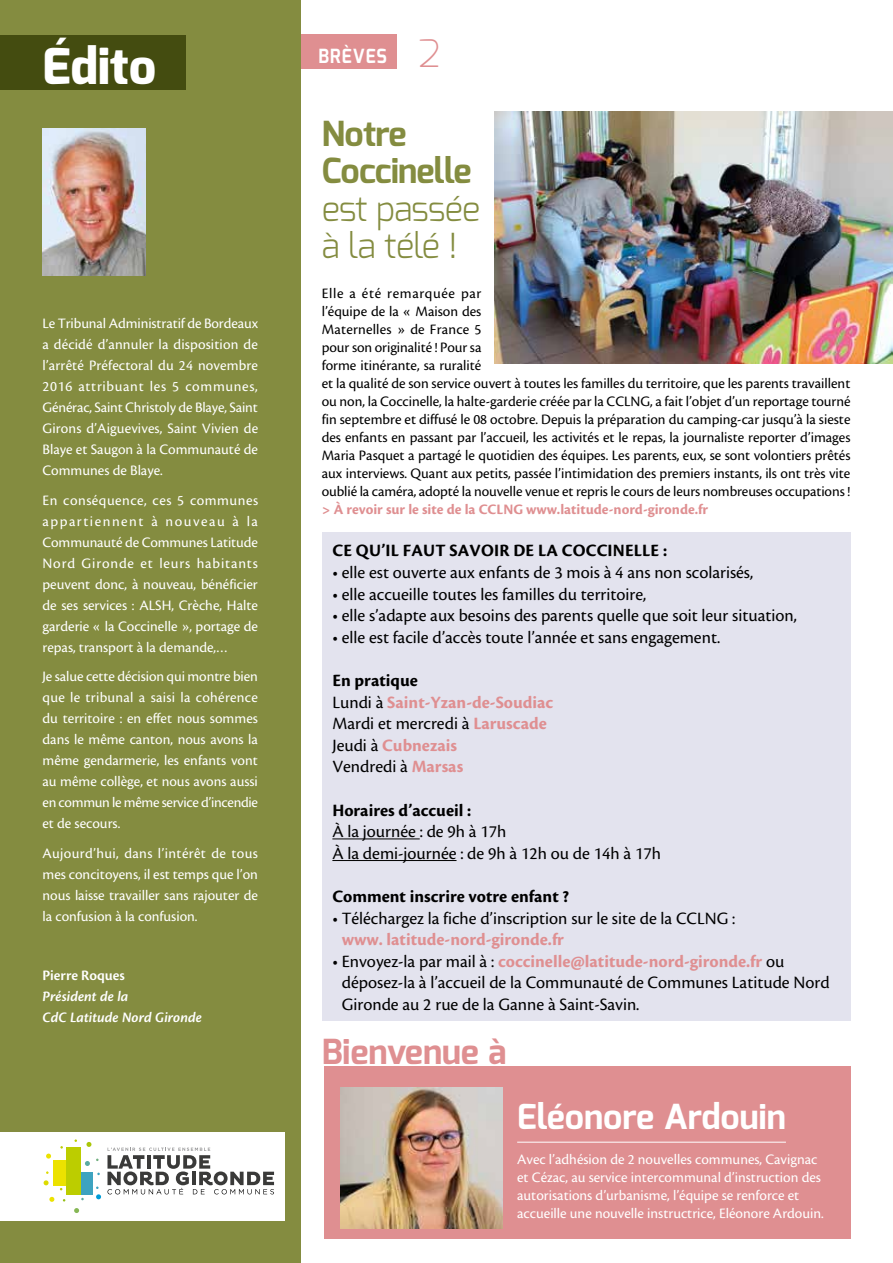
<style>
.page{position:relative;width:893px;height:1263px;background:#fff}
.page>*{position:absolute;margin:0;border:0;box-sizing:border-box;transform-origin:0 0}
.t1{font:800 49.5px "Exo";color:#fff}
.t2{font:300 34.5px/37.5px "Exo";letter-spacing:-.02em;color:#848c40}
.t3{font:700 34.5px "Exo";color:#fff}
.t4{font:700 34.5px/37.5px "Exo";letter-spacing:-.02em;color:#848c40}
.t5{font:700 34.5px "Exo";color:#df8f91}
.t6{font:700 19.5px "Exo";letter-spacing:.055em;color:#fff;scale:.9 1}
.t7{font:18px/21.6px "Cronos Pro";color:#000}
.t8{font:700 18px/21.6px "Cronos Pro";color:#df8f91}
.t9{font:700 18px "Cronos Pro";color:#000}
.t10{font:15px/21px "Cronos Pro";color:#fff;text-align:justify}
.t11{font:15px/18px "Cronos Pro";color:#000}
.t12{font:700 15px "Cronos Pro";color:#df8f91}
.t13{font:italic 600 15px/21px "Cronos Pro";color:#fff}
.t14{font:600 15px "Cronos Pro";color:#fff}
.s1{font-weight:200;font-size:37.5px;color:#df8f91}
.s2{color:#000}
.s3{font-weight:400;color:#000}
.s4{font-weight:700;color:#df8f91}
</style>
<div class="page">
<div style="left:171px;top:35px;width:226px;height:34px;background:#df8f91"></div>
<div style="left:0;top:0;width:300px;height:1263px;background:#848c40"></div>
<div style="left:0;top:35px;width:185px;height:55px;background:#444c10"></div>
<img style="left:43px;top:129px;width:103px;height:146px">
<div style="left:0;top:1132px;width:284px;height:88px;background:#fff"></div>
<div style="left:66px;top:1147px;width:15px;height:47px;background:#bccd00"></div>
<div style="left:53px;top:1160px;width:13px;height:25px;background:#ece200"></div>
<div style="left:81px;top:1171px;width:12px;height:23px;background:#3da3c0"></div>
<svg style="left:46px;top:1153px;width:5px;height:5px"></svg>
<svg style="left:85px;top:1161px;width:5px;height:5px"></svg>
<svg style="left:86px;top:1142px;width:5px;height:5px"></svg>
<svg style="left:44px;top:1180px;width:5px;height:5px"></svg>
<svg style="left:49px;top:1197px;width:5px;height:5px"></svg>
<svg style="left:74px;top:1208px;width:5px;height:5px"></svg>
<svg style="left:96px;top:1186px;width:5px;height:13px"></svg>
<svg style="left:107px;top:1147px;width:167px;height:47px"></svg>
<div style="left:324px;top:1066px;width:526px;height:173px;background:#df8f91"></div>
<hr style="left:517px;top:1142px;width:269px;height:1px;background:#fff">
<img style="left:494px;top:111px;width:399px;height:253px">
<div style="left:322px;top:532px;width:528px;height:488px;background:#e3e3ee"></div>
<hr style="left:332px;top:838px;width:88px;height:1px;background:#000">
<hr style="left:332px;top:860px;width:124px;height:1px;background:#000">
<img style="left:340px;top:1088px;width:162px;height:141px">
<h1 class="t1" style="left:43px;top:35px;width:115px">Édito</h1>
<p class="t10" style="left:43px;top:313px;width:217px">Le Tribunal Administratif de Bordeaux a décidé d’annuler la disposition de l’arrêté Préfectoral du 24 novembre 2016 attribuant les 5 communes, Générac, Saint Christoly de Blaye, Saint Girons d’Aiguevives, Saint Vivien de Blaye et Saugon à la Communauté de Communes de Blaye.</p>
<p class="t10" style="left:43px;top:489px;width:217px">En conséquence, ces 5 communes appartiennent à nouveau à la Communauté de Communes Latitude Nord Gironde et leurs habitants peuvent donc, à nouveau, bénéficier de ses services : ALSH, Crèche, Halte garderie « la Coccinelle », portage de repas, transport à la demande,…</p>
<p class="t10" style="left:43px;top:666px;width:217px">Je salue cette décision qui montre bien que le tribunal a saisi la cohérence du territoire : en effet nous sommes dans le même canton, nous avons la même gendarmerie, les enfants vont au même collège, et nous avons aussi en commun le même service d’incendie et de secours.</p>
<p class="t10" style="left:43px;top:842px;width:217px">Aujourd’hui, dans l’intérêt de tous mes concitoyens, il est temps que l’on nous laisse travailler sans rajouter de la confusion à la confusion.</p>
<p class="t14" style="left:43px;top:966px;width:84px">Pierre Roques</p>
<p class="t13" style="left:43px;top:986px;width:161px">Président de la<br>CdC Latitude Nord Gironde</p>
<h3 class="t6" style="left:319px;top:44px;width:137px">BRÈVES <span class="s1">2</span></h3>
<h2 class="t4" style="left:322px;top:115px;width:151px">Notre<br>Coccinelle</h2>
<h2 class="t2" style="left:322px;top:189px;width:160px">est passée à la télé !</h2>
<p class="t11" style="left:322px;top:284px;width:530px">Elle a été remarquée par<br>l’équipe de la « Maison des<br>Maternelles » de France 5<br>pour son originalité ! Pour sa<br>forme itinérante, sa ruralité<br>et la qualité de son service ouvert à toutes les familles du territoire, que les parents travaillent ou non, la Coccinelle, la halte-garderie créée par la CCLNG, a fait l’objet d’un reportage tourné fin septembre et diffusé le 08 octobre. Depuis la préparation du camping-car jusqu’à la sieste des enfants en passant par l’accueil, les activités et le repas, la journaliste reporter d’images Maria Pasquet a partagé le quotidien des équipes. Les parents, eux, se sont volontiers prêtés aux interviews. Quant aux petits, passée l’intimidation des premiers instants, ils ont très vite oublié la caméra, adopté la nouvelle venue et repris le cours de leurs nombreuses occupations !</p>
<p class="t12" style="left:322px;top:500px;width:388px">&gt; À revoir sur le site de la CCLNG www.latitude-nord-gironde.fr</p>
<p class="t9" style="left:332px;top:540px;width:336px">CE QU’IL FAUT SAVOIR DE LA COCCINELLE :</p>
<p class="t7" style="left:332px;top:561px;width:422px">• elle est ouverte aux enfants de 3 mois à 4 ans non scolarisés,</p>
<p class="t7" style="left:332px;top:583px;width:315px">• elle accueille toutes les familles du territoire,</p>
<p class="t7" style="left:332px;top:605px;width:466px">• elle s’adapte aux besoins des parents quelle que soit leur situation,</p>
<p class="t7" style="left:332px;top:626px;width:389px">• elle est facile d’accès toute l’année et sans engagement.</p>
<p class="t8" style="left:332px;top:670px;width:222px"><span class="s2">En pratique<br></span><span class="s3">Lundi à</span> Saint-Yzan-de-Soudiac<br><span class="s3">Mardi et mercredi à</span> Laruscade<br><span class="s3">Jeudi à</span> Cubnezais<br><span class="s3">Vendredi à</span> Marsas</p>
<p class="t9" style="left:332px;top:799px;width:140px">Horaires d’accueil :</p>
<p class="t7" style="left:332px;top:821px;width:330px">À la journée : de 9h à 17h<br>À la demi-journée : de 9h à 12h ou de 14h à 17h</p>
<p class="t9" style="left:332px;top:886px;width:238px">Comment inscrire votre enfant ?</p>
<p class="t7" style="left:332px;top:907px;width:405px">• Téléchargez la fiche d’inscription sur le site de la CCLNG :</p>
<p class="t8" style="left:342px;top:929px;width:224px">www. latitude-nord-gironde.fr</p>
<p class="t7" style="left:342px;top:950px;width:489px;text-indent:-9px">• Envoyez-la par mail à : <span class="s4">coccinelle@latitude-nord-gironde.fr</span> ou déposez-la à l’accueil de la Communauté de Communes Latitude Nord<br>Gironde au 2 rue de la Ganne à Saint-Savin.</p>
<h2 class="t5" style="left:322px;top:1029px;width:186px">Bienvenue à</h2>
<h2 class="t3" style="left:517px;top:1094px;width:270px">Eléonore Ardouin</h2>
<p class="t10" style="left:517px;top:1150px;width:308px;line-height:18px;text-align:left">Avec l’adhésion de 2 nouvelles communes, Cavignac et Cézac, au service intercommunal d’instruction des autorisations d’urbanisme, l’équipe se renforce et accueille une nouvelle instructrice, Eléonore Ardouin.</p>
</div>
